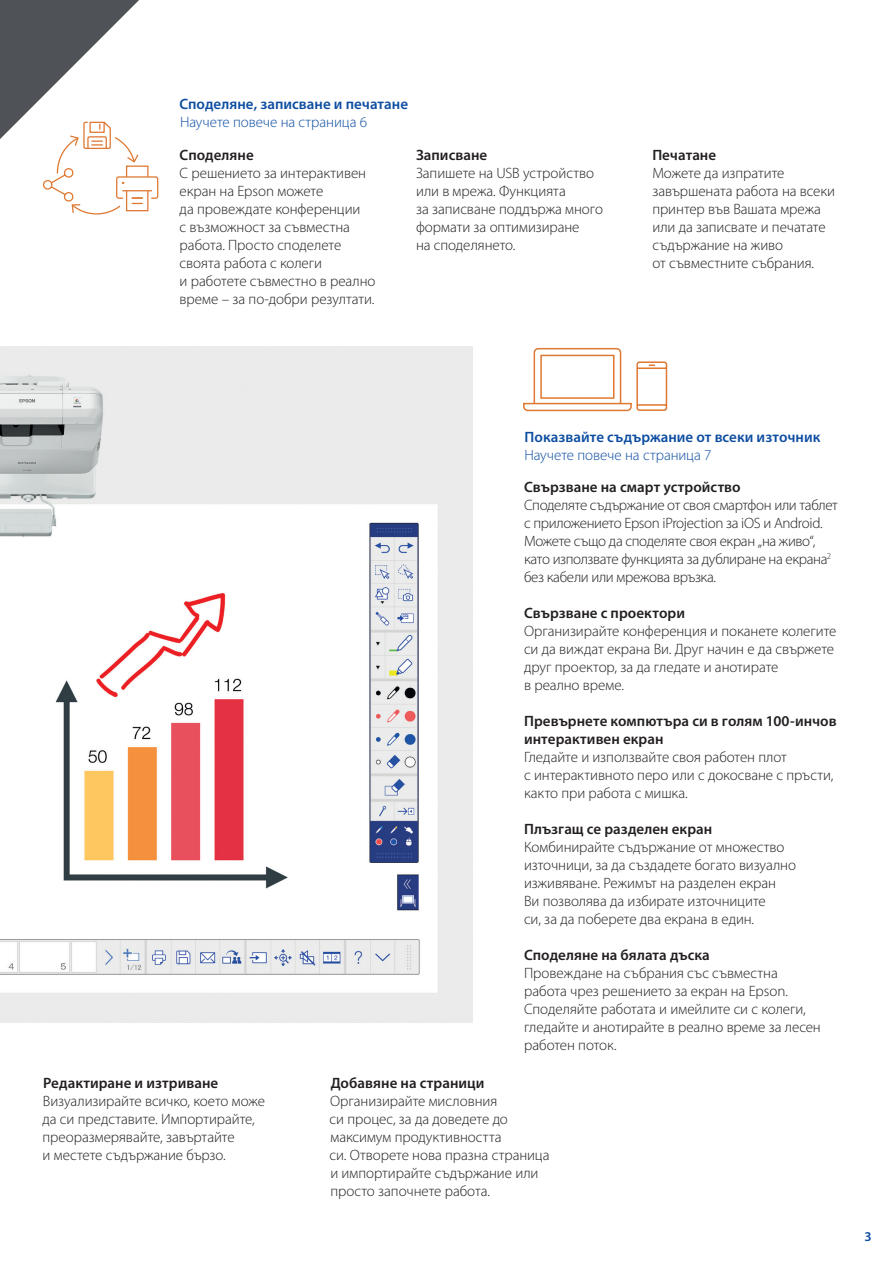
<style>
.page{position:relative;width:893px;height:1263px;background:#fff}
.page>*{position:absolute;margin:0;border:0;box-sizing:border-box;transform-origin:0 0}
.Subheads__enlarged_f{font:300 15px/18px "Myriad Pro";letter-spacing:-.005em;color:#231f20}
.Subheads__enlarged_f-2{font:600 15px/18px "Myriad Pro";letter-spacing:.005em;color:#231f20}
.Subheads__enlarged_f-3{font:300 15px/18px "Myriad Pro";letter-spacing:-.025em;color:#231f20}
.Subheads__enlarged_f-4{font:600 15px "Myriad Pro";letter-spacing:.005em;color:#0d4da1}
.Subheads__enlarged_f-5{font:300 15px "Myriad Pro";letter-spacing:-.005em;color:#0d4da1}
.t1{font:600 13.5px "Myriad Pro";color:#0d4da1}
</style>
<div class="page">
<svg style="left:0;top:0;width:159px;height:199px"></svg>
<img style="left:0;top:347px;width:472px;height:675px">
<hr style="left:122px;top:190px;width:30px;height:1px;background:#df7832">
<div style="left:116px;top:176px;width:42px;height:23px;border:1px solid #df7832;border-radius:2px"></div>
<svg style="left:42px;top:121px;width:107px;height:94px"></svg>
<svg style="left:523px;top:347px;width:145px;height:65px"></svg>
<p class="Subheads__enlarged_f-4" style="left:179px;top:95px;width:230px">Споделяне, записване и печатане</p>
<p class="Subheads__enlarged_f-5" style="left:180px;top:113px;width:189px">Научете повече на страница 6</p>
<p class="Subheads__enlarged_f-2" style="left:180px;top:145px;width:76px">Споделяне</p>
<p class="Subheads__enlarged_f" style="left:180px;top:163px;width:197px">С решението за интерактивен екран на Epson можете<br>да провеждате конференции<br>с възможност за съвместна работа. Просто споделете своята работа с колеги<br>и работете съвместно в реално време – за по-добри резултати.</p>
<p class="Subheads__enlarged_f-2" style="left:416px;top:145px;width:73px">Записване</p>
<p class="Subheads__enlarged_f" style="left:416px;top:163px;width:188px">Запишете на USB устройство или в мрежа. Функцията<br>за записване поддържа много формати за оптимизиране<br>на споделянето.</p>
<p class="Subheads__enlarged_f-2" style="left:652px;top:145px;width:65px">Печатане</p>
<p class="Subheads__enlarged_f" style="left:652px;top:163px;width:184px">Можете да изпратите завършената работа на всеки принтер във Вашата мрежа или да записвате и печатате съдържание на живо<br>от съвместните събрания.</p>
<p class="Subheads__enlarged_f-2" style="left:43px;top:1073px;width:177px">Редактиране и изтриване</p>
<p class="Subheads__enlarged_f" style="left:43px;top:1091px;width:224px">Визуализирайте всичко, което може да си представите. Импортирайте, преоразмерявайте, завъртайте<br>и местете съдържание бързо.</p>
<p class="Subheads__enlarged_f-4" style="left:525px;top:427px;width:297px">Показвайте съдържание от всеки източник</p>
<p class="Subheads__enlarged_f-5" style="left:524px;top:445px;width:189px">Научете повече на страница 7</p>
<p class="Subheads__enlarged_f-2" style="left:524px;top:477px;width:218px">Свързване на смарт устройство</p>
<p class="Subheads__enlarged_f-3" style="left:524px;top:496px;width:315px">Споделяте съдържание от своя смартфон или таблет с приложението Epson iProjection за iOS и Android.<br>Можете също да споделяте своя екран „на живо“, като използвате функцията за дублиране на екрана<sup>2 </sup>без кабели или мрежова връзка.</p>
<p class="Subheads__enlarged_f-2" style="left:524px;top:603px;width:162px">Свързване с проектори</p>
<p class="Subheads__enlarged_f" style="left:524px;top:622px;width:314px">Организирайте конференция и поканете колегите си да виждат екрана Ви. Друг начин е да свържете друг проектор, за да гледате и анотирате<br>в реално време.</p>
<p class="Subheads__enlarged_f-2" style="left:524px;top:711px;width:314px">Превърнете компютъра си в голям 100-инчов интерактивен екран</p>
<p class="Subheads__enlarged_f" style="left:524px;top:748px;width:311px">Гледайте и използвайте своя работен плот<br>с интерактивното перо или с докосване с пръсти, както при работа с мишка.</p>
<p class="Subheads__enlarged_f-2" style="left:524px;top:819px;width:190px">Плъзгащ се разделен екран</p>
<p class="Subheads__enlarged_f" style="left:524px;top:838px;width:273px">Комбинирайте съдържание от множество източници, за да създадете богато визуално изживяване. Режимът на разделен екран</p>
<p class="Subheads__enlarged_f" style="left:524px;top:892px;width:243px">Ви позволява да избирате източниците</p>
<p class="Subheads__enlarged_f" style="left:524px;top:910px;width:232px">си, за да поберете два екрана в един.</p>
<p class="Subheads__enlarged_f-2" style="left:524px;top:945px;width:187px">Споделяне на бялата дъска</p>
<p class="Subheads__enlarged_f" style="left:524px;top:964px;width:298px">Провеждане на събрания със съвместна работа чрез решението за екран на Epson.<br>Споделяйте работата и имейлите си с колеги, гледайте и анотирайте в реално време за лесен работен поток.</p>
<p class="Subheads__enlarged_f-2" style="left:331px;top:1073px;width:155px">Добавяне на страници</p>
<p class="Subheads__enlarged_f" style="left:330px;top:1091px;width:221px">Организирайте мисловния<br>си процес, за да доведете до максимум продуктивността<br>си. Отворете нова празна страница и импортирайте съдържание или просто започнете работа.</p>
<p class="t1" style="left:864px;top:1228px;width:9px">3</p>
</div>
